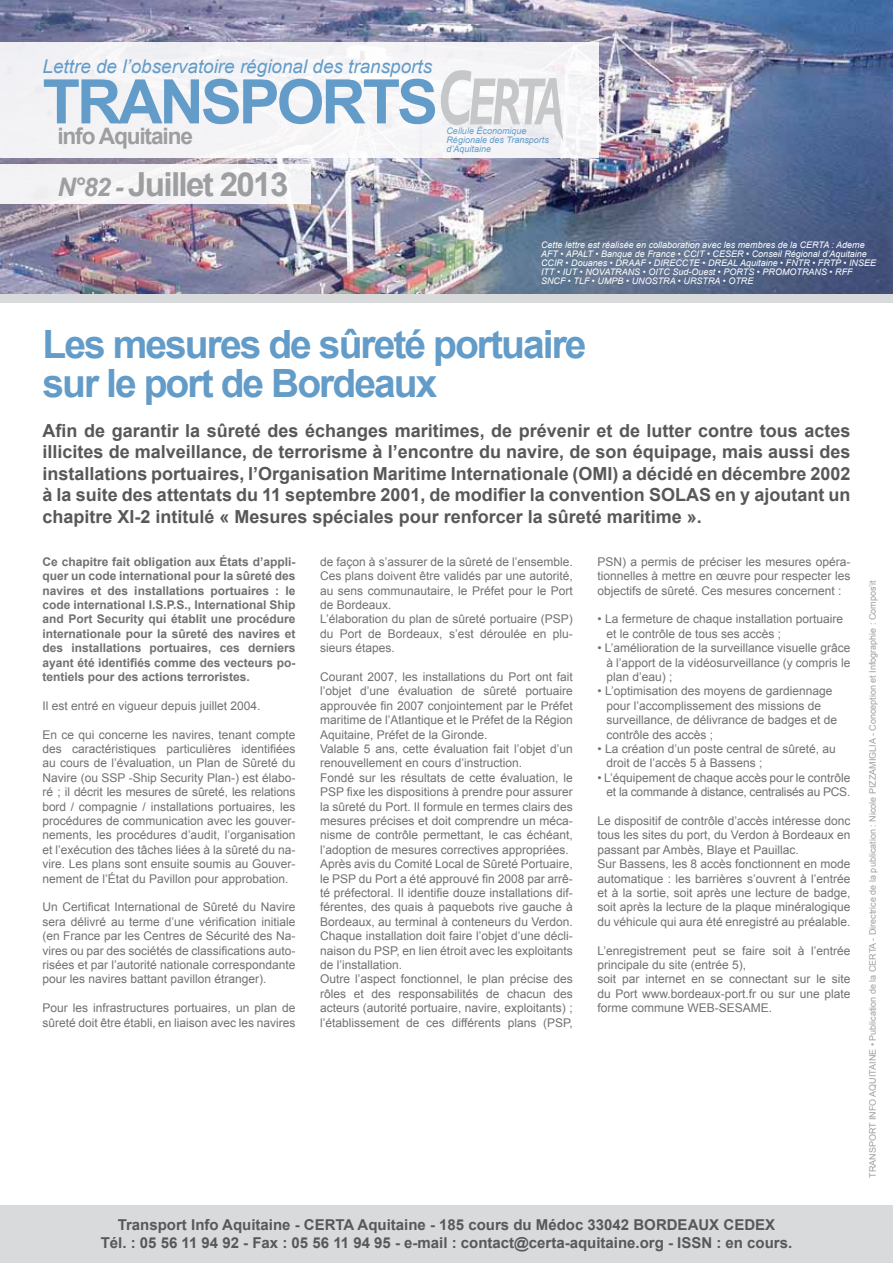
<style>
.page{position:relative;width:893px;height:1263px;background:#fff}
.page>*{position:absolute;margin:0;border:0;box-sizing:border-box;transform-origin:0 0}
.t1{font:700 61.5px "Arial";letter-spacing:-.05em;color:#639cc8}
.t2{font:700 39px/39px "Arial";letter-spacing:-.05em;color:#639cc8}
.t3{font:700 33.15px "Arial";letter-spacing:-.05em;color:#9c9e9f}
.t4{font:700 22.65px "Arial";letter-spacing:-.05em;color:#9c9e9f}
.t5{font:italic 18.9px "Arial";color:#639cc8}
.t6{font:700 18px/21.6px "Arial";color:#58585a;text-align:justify}
.t7{font:700 15px/18px "Arial";color:#58585a;text-align:center}
.t8{font:12px/14.4px "Arial";color:#707172}
.t9{font:700 12px/14.4px "Arial";color:#707172;text-align:justify}
.t10{font:italic 9px/9px "Arial";color:#fff}
.t11{font:9px "Arial";color:#9c9e9f}
.t12{font:italic 9px/9px "Arial";color:#639cc8}
.s1{font-style:italic;font-size:25.5px}
</style>
<div class="page">
<div style="left:0;top:282px;width:893px;height:21px;background:#d9dadb"></div>
<div style="left:0;top:1205px;width:893px;height:58px;background:#d9dadb"></div>
<img style="left:0;top:0;width:893px;height:293px">
<div style="left:0;top:43px;width:598px;height:115px;background:#f4f3f5"></div>
<div style="left:0;top:165px;width:310px;height:39px;background:#f3f3f5"></div>
<svg style="left:441px;top:70px;width:122px;height:71px"></svg>
<h3 class="t5" style="left:43px;top:55px;width:391px">Lettre de l’observatoire régional des transports</h3>
<h1 class="t1" style="left:43px;top:67px;width:397px">TRANSPORTS</h1>
<h3 class="t4" style="left:57px;top:123px;width:137px">info Aquitaine</h3>
<h3 class="t3" style="left:57px;top:165px;width:233px"><span class="s1">N°82 -</span> Juillet 2013</h3>
<p class="t12" style="left:446px;top:126px;width:104px">Cellule Économique<br>Régionale des Transports d’Aquitaine</p>
<p class="t10" style="left:541px;top:240px;width:336px">Cette lettre est réalisée en collaboration avec les membres de la CERTA : Ademe AFT • APALT • Banque de France • CCIT • CESER • Conseil Régional d’Aquitaine CCIR • Douanes • DRAAF • DIRECCTE • DREAL Aquitaine • FNTR • FRTP • INSEE ITT • IUT • NOVATRANS • OITC Sud-Ouest • PORTS • PROMOTRANS • RFF SNCF • TLF • UMPB • UNOSTRA • URSTRA • OTRE</p>
<h2 class="t2" style="left:43px;top:325px;width:546px">Les mesures de sûreté portuaire sur le port de Bordeaux</h2>
<p class="t6" style="left:43px;top:419px;width:809px">Afin de garantir la sûreté des échanges maritimes, de prévenir et de lutter contre tous actes illicites de malveillance, de terrorisme à l’encontre du navire, de son équipage, mais aussi des installations portuaires, l’Organisation Maritime Internationale (OMI) a décidé en décembre 2002 à la suite des attentats du 11 septembre 2001, de modifier la convention SOLAS en y ajoutant un chapitre XI-2 intitulé « Mesures spéciales pour renforcer la sûreté maritime ».</p>
<p class="t9" style="left:43px;top:554px;width:254px">Ce chapitre fait obligation aux États d’appli&shy;quer un code international pour la sûreté des navires et des installations portuaires : le code international I.S.P.S., International Ship and Port Security qui établit une procédure internationale pour la sûreté des navires et des installations portuaires, ces derniers ayant été identifiés comme des vecteurs po&shy;tentiels pour des actions terroristes.</p>
<p class="t8" style="left:43px;top:698px;width:220px">Il est entré en vigueur depuis juillet 2004.</p>
<p class="t8" style="left:43px;top:727px;width:254px;text-align:justify">En ce qui concerne les navires, tenant compte des caractéristiques particulières identifiées au cours de l’évaluation, un Plan de Sûreté du Navire (ou SSP -Ship Security Plan-) est élabo&shy;ré ; il décrit les mesures de sûreté, les relations bord / compagnie / installations portuaires, les procédures de communication avec les gouver&shy;nements, les procédures d’audit, l’organisation et l’exécution des tâches liées à la sûreté du na&shy;vire. Les plans sont ensuite soumis au Gouver&shy;nement de l’État du Pavillon pour approbation.</p>
<p class="t8" style="left:43px;top:900px;width:254px;text-align:justify">Un Certificat International de Sûreté du Navire sera délivré au terme d’une vérification initiale (en France par les Centres de Sécurité des Na&shy;vires ou par des sociétés de classifications auto&shy;risées et par l’autorité nationale correspondante pour les navires battant pavillon étranger).</p>
<p class="t8" style="left:43px;top:1001px;width:254px">Pour les infrastructures portuaires, un plan de sûreté doit être établi, en liaison avec les navires</p>
<p class="t8" style="left:320px;top:554px;width:254px">de façon à s’assurer de la sûreté de l’ensemble.<br>Ces plans doivent être validés par une autorité, au sens communautaire, le Préfet pour le Port de Bordeaux.<br>L’élaboration du plan de sûreté portuaire (PSP) du Port de Bordeaux, s’est déroulée en plu&shy;sieurs étapes.</p>
<p class="t8" style="left:320px;top:670px;width:254px">Courant 2007, les installations du Port ont fait l’objet d’une évaluation de sûreté portuaire approuvée fin 2007 conjointement par le Préfet maritime de l’Atlantique et le Préfet de la Région Aquitaine, Préfet de la Gironde.<br>Valable 5 ans, cette évaluation fait l’objet d’un renouvellement en cours d’instruction.<br>Fondé sur les résultats de cette évaluation, le PSP fixe les dispositions à prendre pour assurer la sûreté du Port. Il formule en termes clairs des mesures précises et doit comprendre un méca&shy;nisme de contrôle permettant, le cas échéant, l’adoption de mesures correctives appropriées.<br>Après avis du Comité Local de Sûreté Portuaire, le PSP du Port a été approuvé fin 2008 par arrê&shy;té préfectoral. Il identifie douze installations dif&shy;férentes, des quais à paquebots rive gauche à Bordeaux, au terminal à conteneurs du Verdon.<br>Chaque installation doit faire l’objet d’une décli&shy;naison du PSP, en lien étroit avec les exploitants de l’installation.<br>Outre l’aspect fonctionnel, le plan précise des rôles et des responsabilités de chacun des acteurs (autorité portuaire, navire, exploitants) ; l’établissement de ces différents plans (PSP,</p>
<p class="t8" style="left:597px;top:554px;width:254px;text-align:justify">PSN) a permis de préciser les mesures opéra&shy;tionnelles à mettre en œuvre pour respecter les objectifs de sûreté. Ces mesures concernent :</p>
<p class="t8" style="left:606px;top:612px;width:238px;text-indent:-9px">• La fermeture de chaque installation portuaire et le contrôle de tous ses accès ;</p>
<p class="t8" style="left:606px;top:641px;width:245px;text-align:justify;text-indent:-9px">• L’amélioration de la surveillance visuelle grâce à l’apport de la vidéosurveillance (y compris le plan d’eau) ;</p>
<p class="t8" style="left:606px;top:684px;width:232px;text-indent:-9px">• L’optimisation des moyens de gardiennage pour l’accomplissement des missions de surveillance, de délivrance de badges et de contrôle des accès ;</p>
<p class="t8" style="left:606px;top:742px;width:231px;text-indent:-9px">• La création d’un poste central de sûreté, au droit de l’accès 5 à Bassens ;</p>
<p class="t8" style="left:597px;top:770px;width:254px;text-align:right">• L’équipement de chaque accès pour le contrôle et la commande à distance, centralisés au PCS.</p>
<p class="t8" style="left:597px;top:814px;width:254px">Le dispositif de contrôle d’accès intéresse donc tous les sites du port, du Verdon à Bordeaux en passant par Ambès, Blaye et Pauillac.<br>Sur Bassens, les 8 accès fonctionnent en mode automatique : les barrières s’ouvrent à l’entrée et à la sortie, soit après une lecture de badge, soit après la lecture de la plaque minéralogique du véhicule qui aura été enregistré au préalable.</p>
<p class="t8" style="left:597px;top:943px;width:254px">L’enregistrement peut se faire soit à l’entrée principale du site (entrée 5),<br>soit par internet en se connectant sur le site du Port www.bordeaux-port.fr ou sur une plate forme commune WEB-SESAME.</p>
<p class="t7" style="left:101px;top:1216px;width:693px">Transport Info Aquitaine - CERTA Aquitaine - 185 cours du Médoc 33042 BORDEAUX CEDEX<br>Tél. : 05 56 11 94 92 - Fax : 05 56 11 94 95 - e-mail : contact@certa-aquitaine.org - ISSN : en cours.</p>
<p class="t11" style="left:868px;top:1178px;width:599px;rotate:-90deg">TRANSPORT INFO AQUITAINE • Publication de la CERTA - Directrice de la publication : Nicole PIZZAMIGLIA - Conception et Infographie : Compos’it</p>
</div>
